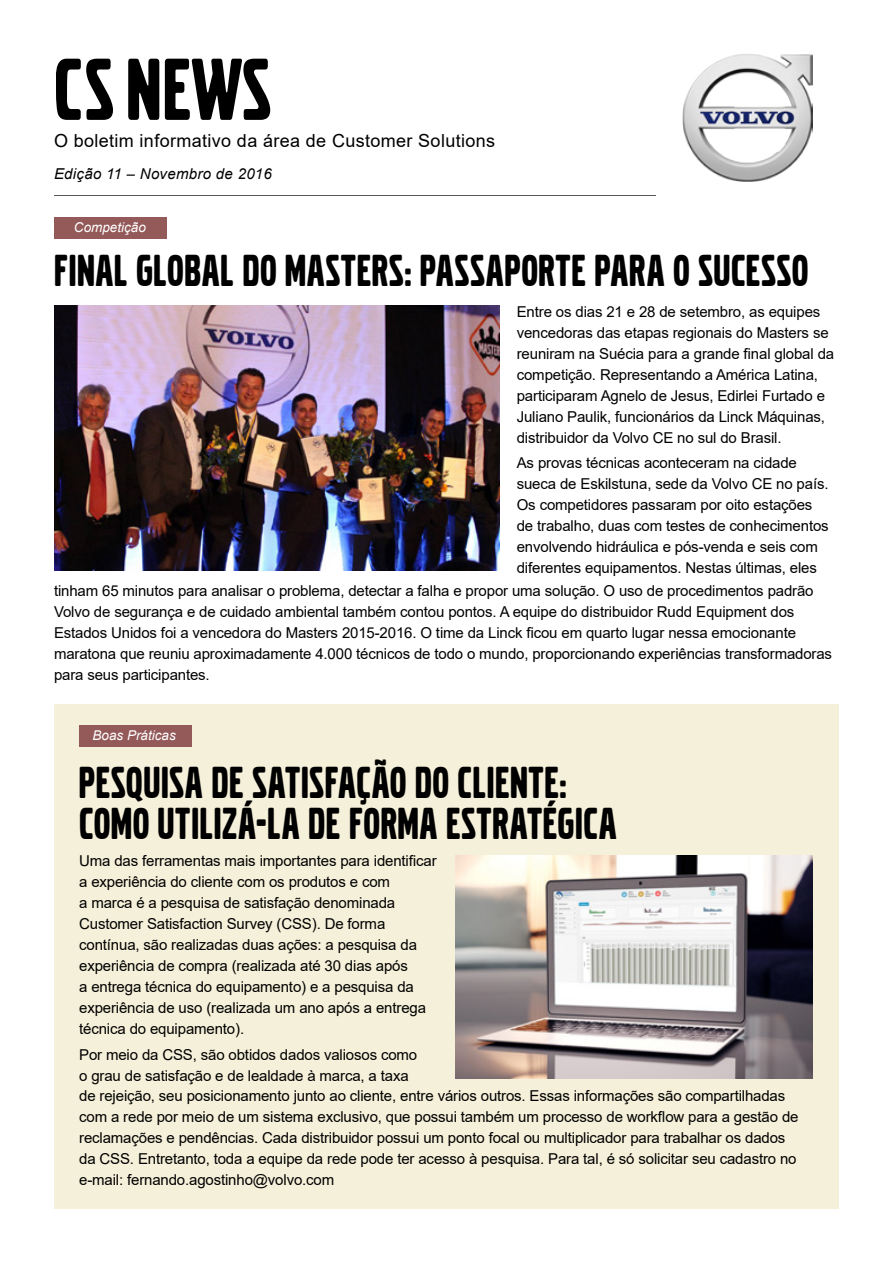
<style>
.page{position:relative;width:893px;height:1263px;background:#fff}
.page>*{position:absolute;margin:0;border:0;box-sizing:border-box;transform-origin:0 0}
.t1{font:91.8px "Volvo Broad";letter-spacing:.015em;color:#000}
.t2{font:46.5px/40.5px "Volvo Broad";letter-spacing:.02em;color:#000}
.t3{font:18px "Arial";letter-spacing:.02em;color:#000}
.t4{font:15px/21px "Arial";letter-spacing:-.01em;color:#000}
.t5{font:italic 15px "Arial";letter-spacing:.02em;color:#000}
.t6{font:italic 13.5px "Arial";color:#fff}
</style>
<div class="page">
<hr style="left:54px;top:195px;width:602px;height:1px;background:#585856">
<img style="left:682px;top:54px;width:131px;height:127px">
<div style="left:54px;top:217px;width:112px;height:21px;background:#945959"></div>
<img style="left:54px;top:306px;width:446px;height:265px">
<div style="left:54px;top:704px;width:785px;height:505px;background:#f5f0d9"></div>
<div style="left:79px;top:725px;width:112px;height:21px;background:#945959"></div>
<img style="left:455px;top:855px;width:358px;height:223px">
<h1 class="t1" style="left:54px;top:40px;width:219px">CS NEWS</h1>
<p class="t3" style="left:54px;top:129px;width:443px">O boletim informativo da área de Customer Solutions</p>
<p class="t5" style="left:54px;top:164px;width:219px">Edição 11 – Novembro de 2016</p>
<p class="t6" style="left:74px;top:219px;width:74px">Competição</p>
<h2 class="t2" style="left:54px;top:249px;width:756px">FINAL GLOBAL DO MASTERS: PASSAPORTE PARA O SUCESSO</h2>
<p class="t4" style="left:517px;top:301px;width:319px">Entre os dias 21 e 28 de setembro, as equipes vencedoras das etapas regionais do Masters se reuniram na Suécia para a grande final global da competição. Representando a América Latina, participaram Agnelo de Jesus, Edirlei Furtado e Juliano Paulik, funcionários da Linck Máquinas, distribuidor da Volvo CE no sul do Brasil.</p>
<p class="t4" style="left:517px;top:452px;width:313px">As provas técnicas aconteceram na cidade sueca de Eskilstuna, sede da Volvo CE no país.<br>Os competidores passaram por oito estações de trabalho, duas com testes de conhecimentos envolvendo hidráulica e pós-venda e seis com diferentes equipamentos. Nestas últimas, eles</p>
<p class="t4" style="left:54px;top:580px;width:780px">tinham 65 minutos para analisar o problema, detectar a falha e propor uma solução. O uso de procedimentos padrão Volvo de segurança e de cuidado ambiental também contou pontos. A equipe do distribuidor Rudd Equipment dos Estados Unidos foi a vencedora do Masters 2015-2016. O time da Linck ficou em quarto lugar nessa emocionante maratona que reuniu aproximadamente 4.000 técnicos de todo o mundo, proporcionando experiências transformadoras para seus participantes.</p>
<p class="t6" style="left:93px;top:727px;width:85px">Boas Práticas</p>
<h2 class="t2" style="left:79px;top:761px;width:539px">PESQUISA DE SATISFAÇÃO DO CLIENTE:<br>COMO UTILIZÁ-LA DE FORMA ESTRATÉGICA</h2>
<p class="t4" style="left:79px;top:850px;width:359px">Uma das ferramentas mais importantes para identificar a experiência do cliente com os produtos e com<br>a marca é a pesquisa de satisfação denominada Customer Satisfaction Survey (CSS). De forma contínua, são realizadas duas ações: a pesquisa da experiência de compra (realizada até 30 dias após<br>a entrega técnica do equipamento) e a pesquisa da experiência de uso (realizada um ano após a entrega técnica do equipamento).</p>
<p class="t4" style="left:79px;top:1044px;width:340px">Por meio da CSS, são obtidos dados valiosos como o grau de satisfação e de lealdade à marca, a taxa</p>
<p class="t4" style="left:79px;top:1085px;width:721px">de rejeição, seu posicionamento junto ao cliente, entre vários outros. Essas informações são compartilhadas com a rede por meio de um sistema exclusivo, que possui também um processo de workflow para a gestão de reclamações e pendências. Cada distribuidor possui um ponto focal ou multiplicador para trabalhar os dados da CSS. Entretanto, toda a equipe da rede pode ter acesso à pesquisa. Para tal, é só solicitar seu cadastro no e-mail: fernando.agostinho@volvo.com</p>
</div>
